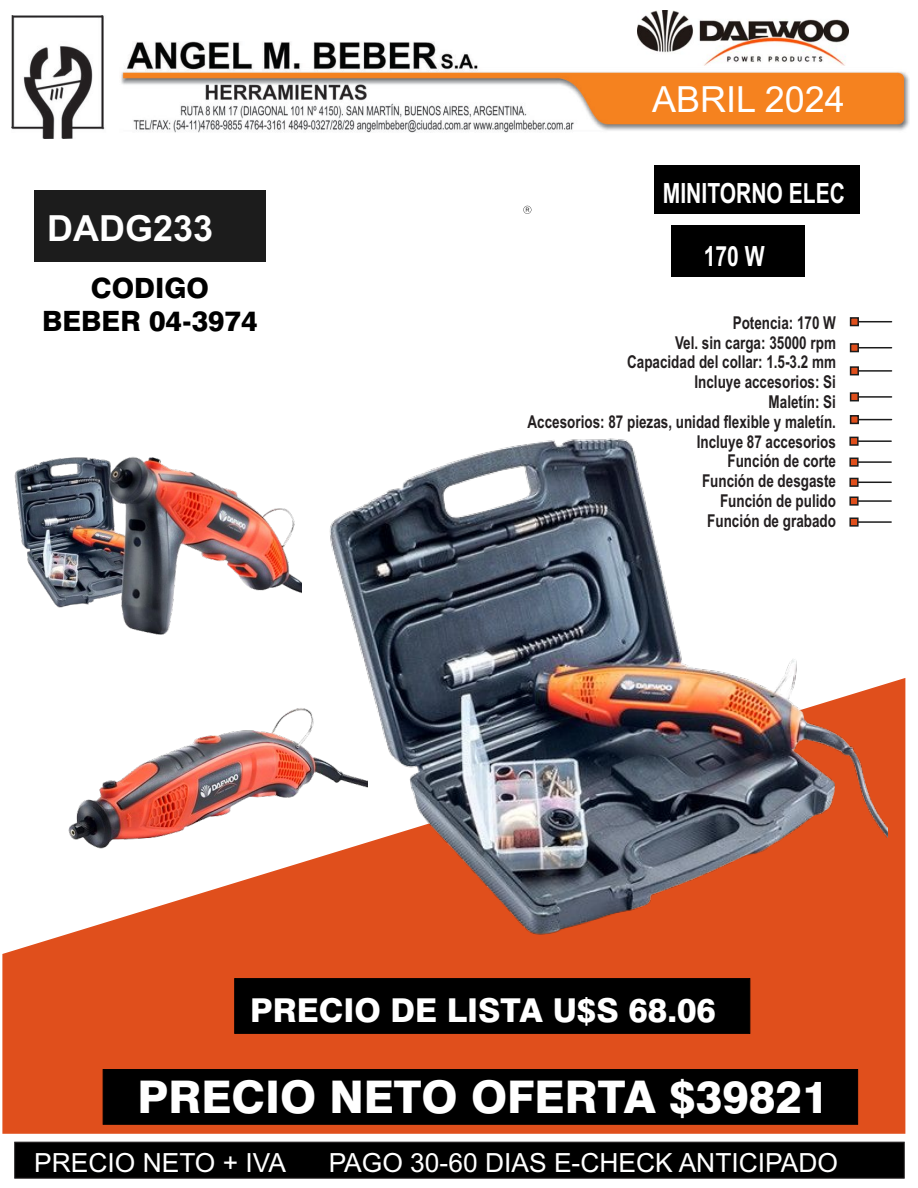
<style>
.page{position:relative;width:918px;height:1188px;background:#fff}
.page>*{position:absolute;margin:0;border:0;box-sizing:border-box;transform-origin:0 0}
.t1{font:800 45px "Swiss 721 BT";color:#fff}
.t2{font:36px "Arial";color:#fff}
.t3{font:700 36px "Arial";color:#fff}
.t4{font:800 32.85px "Swiss 721 BT";color:#fff}
.t5{font:800 27.9px/33.6px "Swiss 721 BT";color:#000;text-align:center}
.t6{font:700 27.9px "Arial";color:#fff;scale:.76 1}
.t7{font:26.4px "Arial";color:#fff}
.t8{font:700 17.7px/19.8px "Arial";color:#231f20;text-align:right;scale:.76 1}
</style>
<div class="page">
<svg style="left:2px;top:678px;width:903px;height:456px;background:#e36538"></svg>
<svg style="left:523px;top:206px;width:8px;height:8px"></svg>
<hr style="left:858px;top:419px;width:34px;height:1px;background:#1c1c1c">
<hr style="left:858px;top:396px;width:34px;height:2px;background:#1c1c1c">
<div style="left:850px;top:392px;width:9px;height:9px;background:#e04f1c;border:2px solid #1c1c1c"></div>
<hr style="left:858px;top:370px;width:34px;height:2px;background:#1c1c1c">
<div style="left:850px;top:366px;width:9px;height:9px;background:#e04f1c;border:2px solid #1c1c1c"></div>
<hr style="left:858px;top:347px;width:34px;height:1px;background:#1c1c1c">
<div style="left:850px;top:343px;width:9px;height:9px;background:#e04f1c;border:2px solid #1c1c1c"></div>
<hr style="left:858px;top:321px;width:34px;height:1px;background:#1c1c1c">
<div style="left:850px;top:317px;width:9px;height:9px;background:#e04f1c;border:2px solid #1c1c1c"></div>
<div style="left:672px;top:226px;width:133px;height:51px;background:#000"></div>
<div style="left:654px;top:166px;width:206px;height:48px;background:#000"></div>
<div style="left:34px;top:190px;width:232px;height:72px;background:#1c1c1c"></div>
<img style="left:11px;top:15px;width:898px;height:123px">
<svg style="left:14px;top:1141px;width:891px;height:38px;background:#080808"></svg>
<div style="left:102px;top:1069px;width:756px;height:56px;background:#000"></div>
<img style="left:637px;top:11px;width:211px;height:54px">
<div style="left:234px;top:978px;width:517px;height:56px;background:#000"></div>
<img style="left:312px;top:398px;width:576px;height:576px">
<img style="left:47px;top:622px;width:321px;height:321px">
<hr style="left:858px;top:521px;width:33px;height:2px;background:#1c1c1c">
<div style="left:849px;top:518px;width:10px;height:9px;background:#e04f1c;border:2px solid #1c1c1c"></div>
<hr style="left:858px;top:500px;width:33px;height:2px;background:#1c1c1c">
<div style="left:849px;top:496px;width:10px;height:10px;background:#e04f1c;border:2px solid #1c1c1c"></div>
<hr style="left:858px;top:482px;width:33px;height:1px;background:#1c1c1c">
<div style="left:849px;top:478px;width:10px;height:9px;background:#e04f1c;border:2px solid #1c1c1c"></div>
<hr style="left:858px;top:461px;width:33px;height:2px;background:#1c1c1c">
<div style="left:849px;top:458px;width:10px;height:9px;background:#e04f1c;border:2px solid #1c1c1c"></div>
<hr style="left:858px;top:440px;width:33px;height:2px;background:#1c1c1c">
<div style="left:849px;top:437px;width:10px;height:9px;background:#e04f1c;border:2px solid #1c1c1c"></div>
<img style="left:8px;top:457px;width:294px;height:223px">
<h2 class="t2" style="left:652px;top:86px;width:194px">ABRIL 2024</h2>
<h2 class="t3" style="left:47px;top:215px;width:168px">DADG233</h2>
<h3 class="t5" style="left:42px;top:274px;width:217px">CODIGO<br>BEBER 04-3974</h3>
<h3 class="t6" style="left:663px;top:183px;width:241px">MINITORNO ELEC</h3>
<h3 class="t6" style="left:704px;top:245px;width:82px">170 W</h3>
<p class="t8" style="left:528px;top:314px;width:407px">Potencia: 170 W<br>Vel. sin carga: 35000 rpm<br>Capacidad del collar: 1.5-3.2 mm<br>Incluye accesorios: Si<br>Maletín: Si<br>Accesorios: 87 piezas, unidad flexible y maletín.<br>Incluye 87 accesorios<br>Función de corte<br>Función de desgaste<br>Función de pulido<br>Función de grabado</p>
<h3 class="t4" style="left:250px;top:997px;width:467px">PRECIO DE LISTA U$S 68.06</h3>
<h1 class="t1" style="left:137px;top:1078px;width:693px">PRECIO NETO OFERTA $39821</h1>
<h3 class="t7" style="left:34px;top:1152px;width:253px">PRECIO NETO + IVA</h3>
<h3 class="t7" style="left:329px;top:1152px;width:511px">PAGO 30-60 DIAS E-CHECK ANTICIPADO</h3>
</div>
